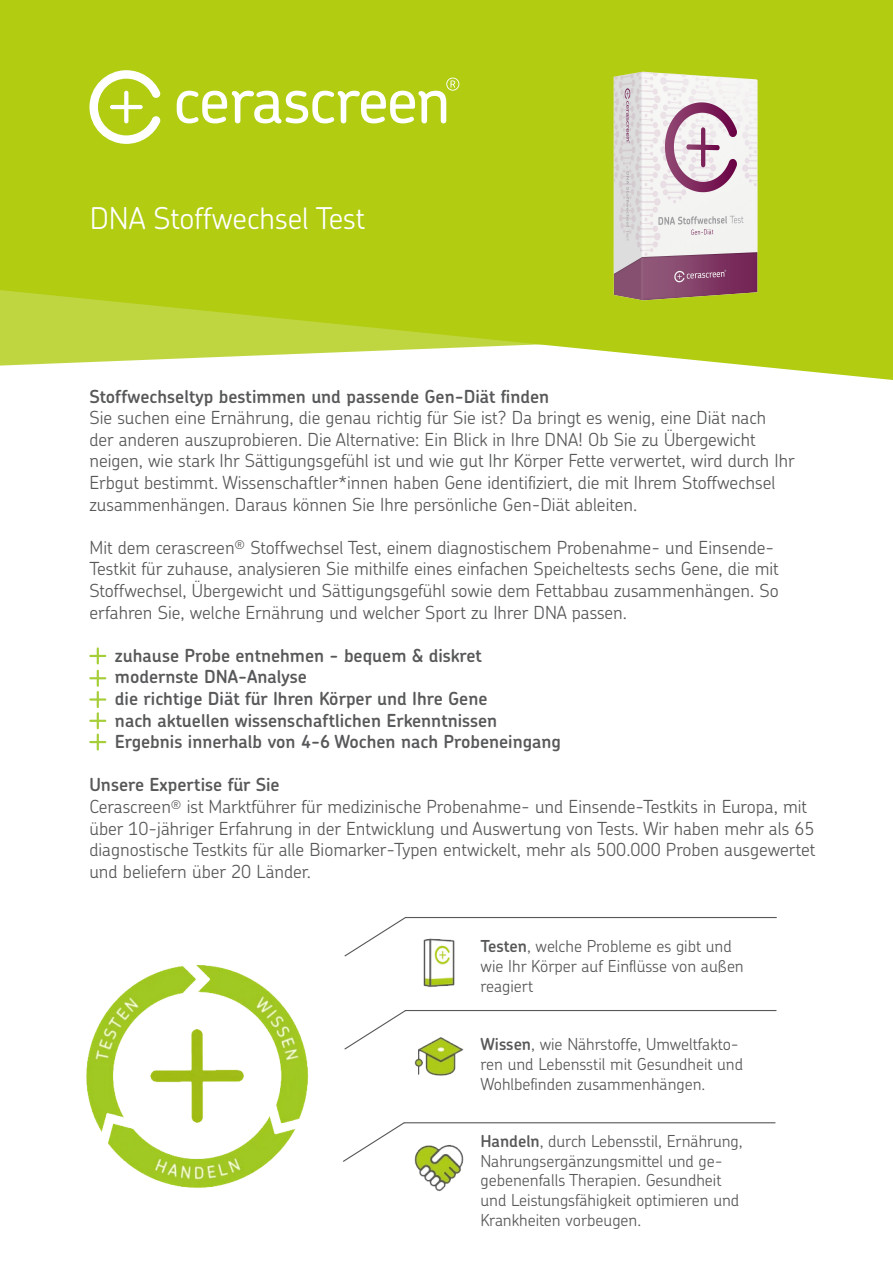
<style>
.page{position:relative;width:893px;height:1263px;background:#fff}
.page>*{position:absolute;margin:0;border:0;box-sizing:border-box;transform-origin:0 0}
.t1{font:300 30px "Chevin Std";color:#fff}
.t2{font:300 18px/21.6px "Chevin Std";color:#57585a}
.t3{font:600 18px "Chevin Std";color:#57585a}
.t4{font:300 16.5px/19.8px "Chevin Std";color:#57585a}
.s1{font-weight:600}
</style>
<div class="page">
<svg style="left:0;top:0;width:893px;height:380px;fill:#b1cc11"></svg>
<svg style="left:89px;top:70px;width:72px;height:74px"></svg>
<svg style="left:177px;top:78px;width:282px;height:45px"></svg>
<img style="left:86px;top:938px;width:691px;height:254px">
<img style="left:555px;top:54px;width:263px;height:263px">
<svg style="left:343px;top:1009px;width:64px;height:42px"></svg>
<svg style="left:342px;top:1121px;width:64px;height:42px"></svg>
<svg style="left:343px;top:917px;width:64px;height:41px"></svg>
<hr style="left:405px;top:1010px;width:371px;height:1px;background:#57585a">
<hr style="left:405px;top:917px;width:372px;height:1px;background:#57585a">
<hr style="left:404px;top:1122px;width:371px;height:1px;background:#57585a">
<svg style="left:89px;top:647px;width:17px;height:17px"></svg>
<svg style="left:89px;top:670px;width:17px;height:80px"></svg>
<p class="t1" style="left:90px;top:198px;width:277px">DNA Stoffwechsel Test</p>
<p class="t3" style="left:89px;top:384px;width:461px">Stoffwechseltyp bestimmen und passende Gen-Diät finden</p>
<p class="t2" style="left:89px;top:406px;width:707px">Sie suchen eine Ernährung, die genau richtig für Sie ist? Da bringt es wenig, eine Diät nach der anderen auszuprobieren. Die Alternative: Ein Blick in Ihre DNA! Ob Sie zu Übergewicht neigen, wie stark Ihr Sättigungsgefühl ist und wie gut Ihr Körper Fette verwertet, wird durch Ihr Erbgut bestimmt. Wissenschaftler*innen haben Gene identifiziert, die mit Ihrem Stoffwechsel zusammenhängen. Daraus können Sie Ihre persönliche Gen-Diät ableiten.</p>
<p class="t2" style="left:89px;top:536px;width:691px">Mit dem cerascreen<sup>®</sup> Stoffwechsel Test, einem diagnostischem Probenahme- und Einsende-Testkit für zuhause, analysieren Sie mithilfe eines einfachen Speicheltests sechs Gene, die mit Stoffwechsel, Übergewicht und Sättigungsgefühl sowie dem Fettabbau zusammenhängen. So erfahren Sie, welche Ernährung und welcher Sport zu Ihrer DNA passen.</p>
<p class="t3" style="left:115px;top:643px;width:369px">zuhause Probe entnehmen - bequem &amp; diskret</p>
<p class="t3" style="left:115px;top:665px;width:193px">modernste DNA-Analyse</p>
<p class="t3" style="left:115px;top:687px;width:374px">die richtige Diät für Ihren Körper und Ihre Gene</p>
<p class="t3" style="left:115px;top:708px;width:384px">nach aktuellen wissenschaftlichen Erkenntnissen</p>
<p class="t3" style="left:115px;top:730px;width:447px">Ergebnis innerhalb von 4-6 Wochen nach Probeneingang</p>
<p class="t3" style="left:89px;top:773px;width:192px">Unsere Expertise für Sie</p>
<p class="t2" style="left:89px;top:795px;width:728px">Cerascreen<sup>®</sup> ist Marktführer für medizinische Probenahme- und Einsende-Testkits in Europa, mit über 10-jähriger Erfahrung in der Entwicklung und Auswertung von Tests. Wir haben mehr als 65 diagnostische Testkits für alle Biomarker-Typen entwickelt, mehr als 500.000 Proben ausgewertet und beliefern über 20 Länder.</p>
<p class="t4" style="left:480px;top:936px;width:265px"><span class="s1">Testen</span>, welche Probleme es gibt und wie Ihr Körper auf Einflüsse von außen reagiert</p>
<p class="t4" style="left:480px;top:1033px;width:264px"><span class="s1">Wissen</span>, wie Nährstoffe, Umweltfakto&shy;ren und Lebensstil mit Gesundheit und<br>Wohlbefinden zusammenhängen.</p>
<p class="t4" style="left:480px;top:1130px;width:264px"><span class="s1">Handeln</span>, durch Lebensstil, Ernährung, Nahrungsergänzungsmittel und ge&shy;gebenenfalls Therapien. Gesundheit und Leistungsfähigkeit optimieren und Krankheiten vorbeugen.</p>
</div>
